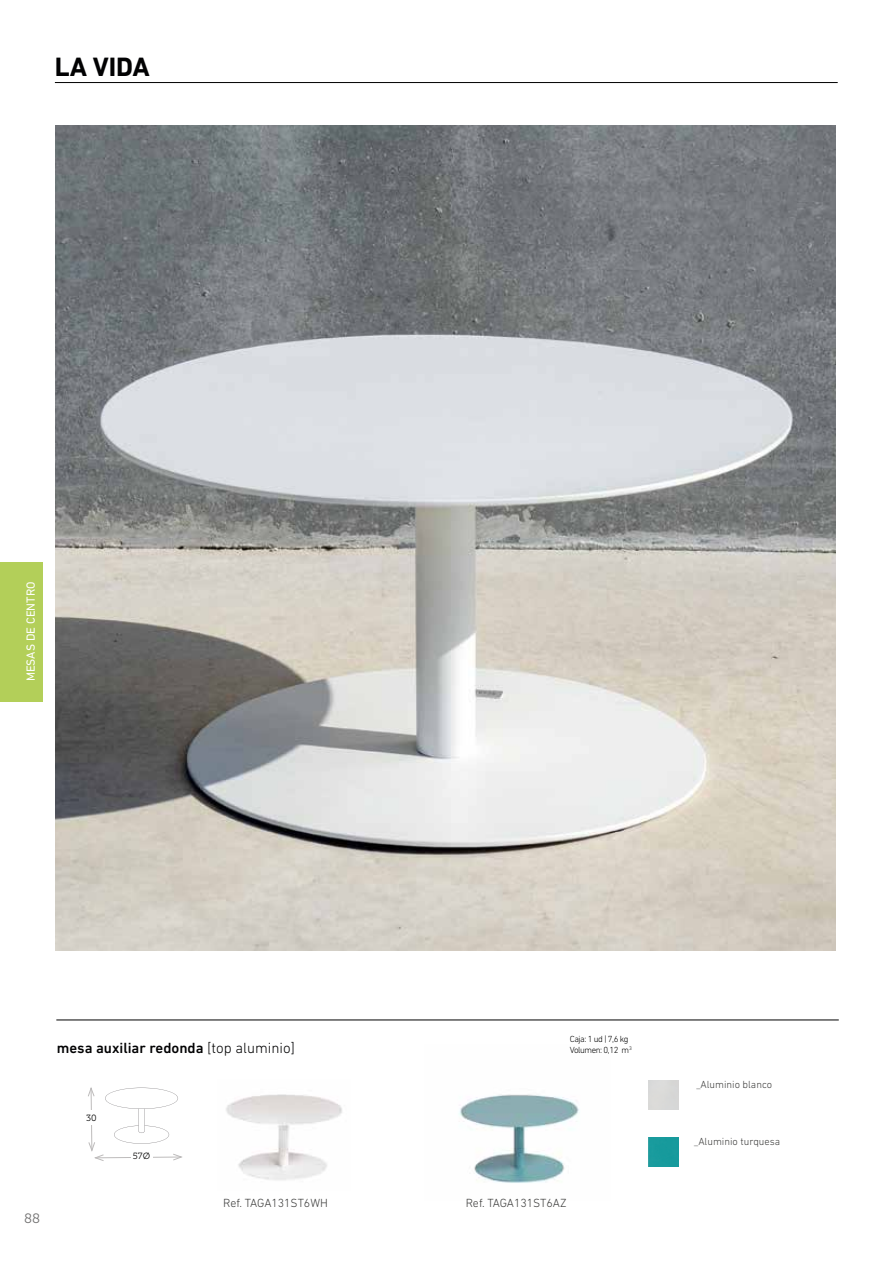
<style>
.page{position:relative;width:893px;height:1263px;background:#fff}
.page>*{position:absolute;margin:0;border:0;box-sizing:border-box;transform-origin:0 0}
.t1{font:700 27px "DIN Next LT Pro";color:#020203}
.t2{font:500 15px "DIN Next LT Pro";color:#020203}
.t3{font:13.5px "Museo Slab 300";color:#706f6f}
.t4{font:300 12px "DIN Next LT Pro";color:#3c3c3b}
.t5{font:12px "DIN Next LT Pro";color:#fff}
.t6{font:300 10.5px "DIN Next LT Pro";color:#3c3c3b}
.t7{font:300 9px/10.8px "DIN Next LT Pro";letter-spacing:-.05em;color:#000}
.t8{font:9px "Museo Slab 300";color:#000}
.s1{font-weight:300}
.s2{font-size:9px}
</style>
<div class="page">
<div style="left:0;top:562px;width:43px;height:139px;background:#b3cf59"></div>
<hr style="left:55px;top:82px;width:783px;height:1px;background:#000">
<img style="left:55px;top:125px;width:780px;height:825px">
<hr style="left:56px;top:1019px;width:783px;height:1px;background:#000">
<img style="left:226px;top:1094px;width:116px;height:86px">
<svg style="left:88px;top:1087px;width:94px;height:74px"></svg>
<div style="left:81px;top:1110px;width:21px;height:15px;background:#fff"></div>
<img style="left:648px;top:1137px;width:30px;height:30px">
<img style="left:459px;top:1094px;width:120px;height:89px">
<h1 class="t1" style="left:55px;top:51px;width:97px">LA VIDA</h1>
<p class="t5" style="left:24px;top:681px;width:101px;rotate:-90deg">MESAS DE CENTRO</p>
<p class="t2" style="left:57px;top:1039px;width:240px">mesa auxiliar redonda <span class="s1">[top aluminio]</span></p>
<p class="t3" style="left:24px;top:1211px;width:18px">88</p>
<p class="t8" style="left:86px;top:1113px;width:12px">30</p>
<p class="t8" style="left:133px;top:1151px;width:19px">57Ø</p>
<p class="t4" style="left:223px;top:1196px;width:106px">Ref. TAGA131ST6WH</p>
<p class="t7" style="left:570px;top:1034px;width:64px">Caja: 1 ud | 7,6 kg<br>Volumen: 0,12 m<sup>3</sup></p>
<p class="t4" style="left:466px;top:1196px;width:102px">Ref. TAGA131ST6AZ</p>
<p class="t6" style="left:696px;top:1078px;width:77px"><span class="s2">_</span>Aluminio blanco</p>
<p class="t6" style="left:694px;top:1135px;width:88px"><span class="s2">_</span>Aluminio turquesa</p>
</div>
